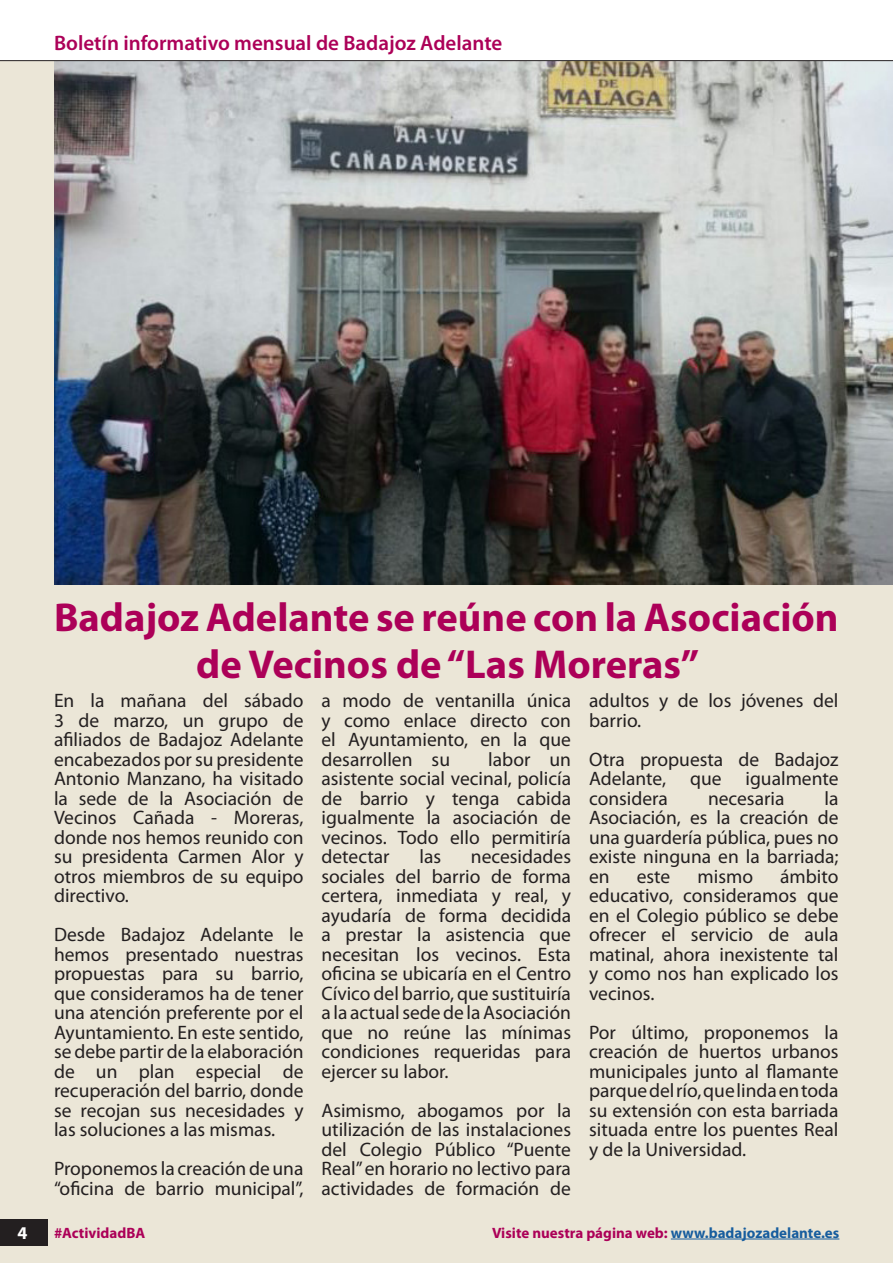
<style>
.page{position:relative;width:893px;height:1263px;background:#ebe6d7}
.page>*{position:absolute;margin:0;border:0;box-sizing:border-box;transform-origin:0 0}
.Head_2{font:700 40.5px/46.5px "Myriad Pro";color:#ac0058;text-align:center}
.Subheading{font:600 21px "Myriad Pro";color:#ac0058}
.Body{font:19.5px/19.5px "Myriad Pro";color:#231f20;text-align:justify}
.t1{font:700 18px "Myriad Pro";color:#fff}
.t2{font:700 15px "Myriad Pro";color:#ac0058}
.s1{color:#175d9e}
</style>
<div class="page">
<img style="left:54px;top:61px;width:839px;height:523px">
<div style="left:0;top:0;width:893px;height:61px;background:#fff"></div>
<div style="left:0;top:1219px;width:47px;height:26px;background:#231f20"></div>
<hr style="left:671px;top:1238px;width:168px;height:1px;background:#175d9e">
<p class="Subheading" style="left:54px;top:29px;width:450px">Boletín informativo mensual de Badajoz Adelante</p>
<p class="Head_2" style="left:54px;top:593px;width:786px">Badajoz Adelante se reúne con la Asociación de Vecinos de “Las Moreras”</p>
<p class="Body" style="left:54px;top:690px;width:251px">En la mañana del sábado 3 de marzo, un grupo de afiliados de Badajoz Adelante encabezados por su presidente Antonio Manzano, ha visitado la sede de la Asociación de Vecinos Cañada - Moreras, donde nos hemos reunido con su presidenta Carmen Alor y otros miembros de su equipo directivo.</p>
<p class="Body" style="left:54px;top:924px;width:251px">Desde Badajoz Adelante le hemos presentado nuestras propuestas para su barrio, que consideramos ha de tener una atención preferente por el Ayuntamiento. En este sentido, se debe partir de la elaboración de un plan especial de recuperación del barrio, donde se recojan sus necesidades y las soluciones a las mismas.</p>
<p class="Body" style="left:54px;top:1158px;width:251px">Proponemos la creación de una “oficina de barrio municipal”,</p>
<p class="Body" style="left:322px;top:690px;width:251px">a modo de ventanilla única y como enlace directo con el Ayuntamiento, en la que desarrollen su</p>
<p class="Body" style="left:322px;top:749px;width:251px;text-indent:167px">labor un asistente social vecinal, policía de barrio y tenga cabida igualmente la asociación de vecinos. Todo ello permitiría detectar</p>
<p class="Body" style="left:322px;top:846px;width:251px;text-indent:149px">necesidades sociales del barrio de forma certera, inmediata y real, y ayudaría de forma decidida a prestar la asistencia que necesitan los vecinos. Esta oficina se ubicaría en el Centro Cívico del barrio, que sustituiría a la actual sede de la Asociación que no reúne las mínimas condiciones requeridas para ejercer su labor.</p>
<p class="Body" style="left:322px;top:1100px;width:251px">Asimismo, abogamos por la utilización de las instalaciones del Colegio Público “Puente Real” en horario no lectivo para actividades de formación de</p>
<p class="Body" style="left:419px;top:846px;width:23px">las</p>
<p class="Body" style="left:589px;top:690px;width:251px">adultos y de los jóvenes del barrio.</p>
<p class="Body" style="left:589px;top:749px;width:251px">Otra propuesta de Badajoz Adelante, que igualmente considera</p>
<p class="Body" style="left:589px;top:788px;width:251px;text-indent:236px">la Asociación, es la creación de una guardería pública, pues no existe ninguna en la barriada; en</p>
<p class="Body" style="left:708px;top:788px;width:78px">necesaria</p>
<p class="Body" style="left:589px;top:866px;width:251px;text-indent:191px">ámbito educativo, consideramos que en el Colegio público se debe ofrecer el servicio de aula matinal, ahora inexistente tal y como nos han explicado los vecinos.</p>
<p class="Body" style="left:589px;top:1022px;width:251px">Por último, proponemos la creación de huertos urbanos municipales junto al flamante parque del río, que linda en toda su extensión con esta barriada situada entre los puentes Real y de la Universidad.</p>
<p class="Body" style="left:637px;top:866px;width:35px">este</p>
<p class="Body" style="left:697px;top:866px;width:57px">mismo</p>
<p class="t1" style="left:18px;top:1221px;width:11px">4</p>
<p class="t2" style="left:54px;top:1223px;width:93px">#ActividadBA</p>
<p class="t2" style="left:492px;top:1223px;width:349px">Visite nuestra página web: <span class="s1">www.badajozadelante.es</span></p>
</div>
